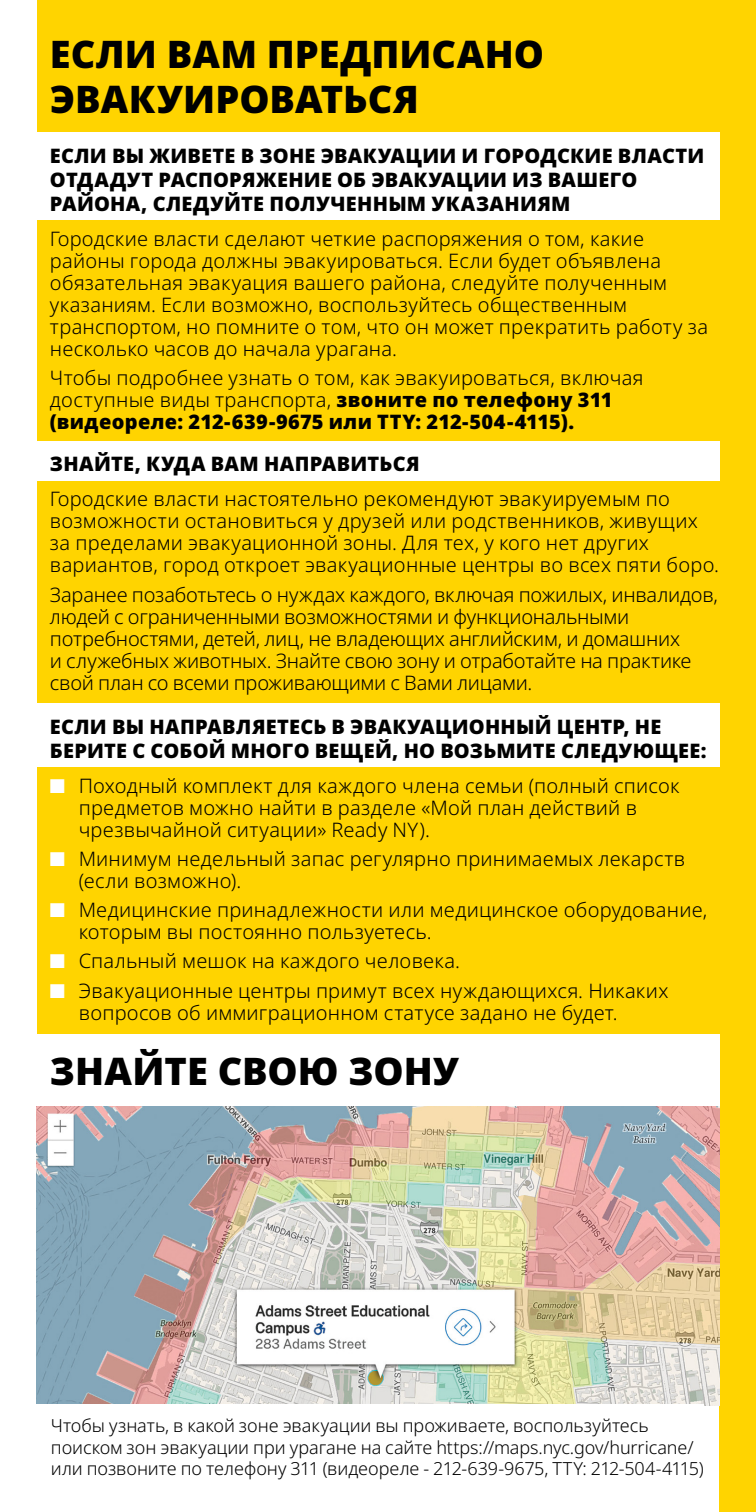
<style>
.page{position:relative;width:756px;height:1512px;background:#fff}
.page>*{position:absolute;margin:0;border:0;box-sizing:border-box;transform-origin:0 0}
.Header_Shading{font:900 38px/45.6px "Noto Sans";color:#000}
.body_text{font:300 20px/22px "Noto Sans";letter-spacing:.01em;color:#000}
.body_text_tabs{font:300 20px/22px "Noto Sans";letter-spacing:.01em;color:#000}
.body_text-2{font:300 20px/22px "Noto Sans";letter-spacing:-.015em;color:#000}
.Text_Subhead_white_shading{font:900 20px/24px "Noto Sans";letter-spacing:.01em;color:#000}
.Text_Subhead_white_shading-2{font:300 18px/21.6px "Noto Sans";letter-spacing:-.005em;color:#000}
.s1{font-weight:900}
.s2{color:#fff}
</style>
<div class="page">
<div style="left:720px;top:0;width:36px;height:1512px;background:#ffd400"></div>
<div style="left:26px;top:0;width:700px;height:1042px;background:#ffd400"></div>
<div style="left:0;top:0;width:36px;height:1512px;background:#fff"></div>
<img style="left:36px;top:1106px;width:684px;height:300px">
<div style="left:28px;top:1404px;width:676px;height:80px;background:#fff"></div>
<div style="left:27px;top:133px;width:693px;height:87px;background:#fff"></div>
<div style="left:27px;top:441px;width:693px;height:39px;background:#fff"></div>
<div style="left:27px;top:703px;width:693px;height:64px;background:#fff"></div>
<div style="left:27px;top:1034px;width:693px;height:71px;background:#fff"></div>
<p class="Header_Shading" style="left:50px;top:31px;width:496px">ЕСЛИ ВАМ ПРЕДПИСАНО<br>ЭВАКУИРОВАТЬСЯ</p>
<p class="Text_Subhead_white_shading" style="left:50px;top:144px;width:656px">ЕСЛИ ВЫ ЖИВЕТЕ В ЗОНЕ ЭВАКУАЦИИ И ГОРОДСКИЕ ВЛАСТИ<br>ОТДАДУТ РАСПОРЯЖЕНИЕ ОБ ЭВАКУАЦИИ ИЗ ВАШЕГО<br>РАЙОНА, СЛЕДУЙТЕ ПОЛУЧЕННЫМ УКАЗАНИЯМ</p>
<p class="body_text" style="left:50px;top:228px;width:660px">Городские власти сделают четкие распоряжения о том, какие районы города должны эвакуироваться. Если будет объявлена обязательная эвакуация вашего района, следуйте полученным указаниям. Если возможно, воспользуйтесь общественным транспортом, но помните о том, что он может прекратить работу за несколько часов до начала урагана.</p>
<p class="body_text" style="left:50px;top:368px;width:595px">Чтобы подробнее узнать о том, как эвакуироваться, включая доступные виды транспорта, <span class="s1">звоните по телефону 311 (видеореле: 212-639-9675 или TTY: 212-504-4115).</span></p>
<p class="Text_Subhead_white_shading" style="left:50px;top:452px;width:371px">ЗНАЙТЕ, КУДА ВАМ НАПРАВИТЬСЯ</p>
<p class="body_text" style="left:50px;top:489px;width:671px">Городские власти настоятельно рекомендуют эвакуируемым по возможности остановиться у друзей или родственников, живущих за пределами эвакуационной зоны. Для тех, у кого нет других вариантов, город откроет эвакуационные центры во всех пяти боро.</p>
<p class="body_text-2" style="left:50px;top:584px;width:670px">Заранее позаботьтесь о нуждах каждого, включая пожилых, инвалидов, людей с ограниченными возможностями и функциональными потребностями, детей, лиц, не владеющих английским, и домашних<br>и служебных животных. Знайте свою зону и отработайте на практике свой план со всеми проживающими с Вами лицами.</p>
<p class="Text_Subhead_white_shading" style="left:50px;top:714px;width:658px">ЕСЛИ ВЫ НАПРАВЛЯЕТЕСЬ В ЭВАКУАЦИОННЫЙ ЦЕНТР, НЕ<br>БЕРИТЕ С СОБОЙ МНОГО ВЕЩЕЙ, НО ВОЗЬМИТЕ СЛЕДУЮЩЕЕ:</p>
<p class="body_text_tabs" style="left:79px;top:775px;width:602px;text-indent:-29px"><span class="s2">■</span> Походный комплект для каждого члена семьи (полный список предметов можно найти в разделе «Мой план действий в чрезвычайной ситуации» Ready NY).</p>
<p class="body_text_tabs" style="left:79px;top:848px;width:608px;text-indent:-29px"><span class="s2">■</span> Минимум недельный запас регулярно принимаемых лекарств (если возможно).</p>
<p class="body_text_tabs" style="left:79px;top:899px;width:630px;text-indent:-29px"><span class="s2">■</span> Медицинские принадлежности или медицинское оборудование, которым вы постоянно пользуетесь.</p>
<p class="body_text_tabs" style="left:50px;top:951px;width:411px"><span class="s2">■</span> Спальный мешок на каждого человека.</p>
<p class="body_text_tabs" style="left:79px;top:980px;width:591px;text-indent:-29px"><span class="s2">■</span> Эвакуационные центры примут всех нуждающихся. Никаких вопросов об иммиграционном статусе задано не будет.</p>
<p class="Header_Shading" style="left:50px;top:1049px;width:410px">ЗНАЙТЕ СВОЮ ЗОНУ</p>
<p class="Text_Subhead_white_shading-2" style="left:51px;top:1415px;width:654px">Чтобы узнать, в какой зоне эвакуации вы проживаете, воспользуйтесь поиском зон эвакуации при урагане на сайте https://maps.nyc.gov/hurricane/ или позвоните по телефону 311 (видеореле - 212-639-9675, TTY: 212-504-4115)</p>
</div>
